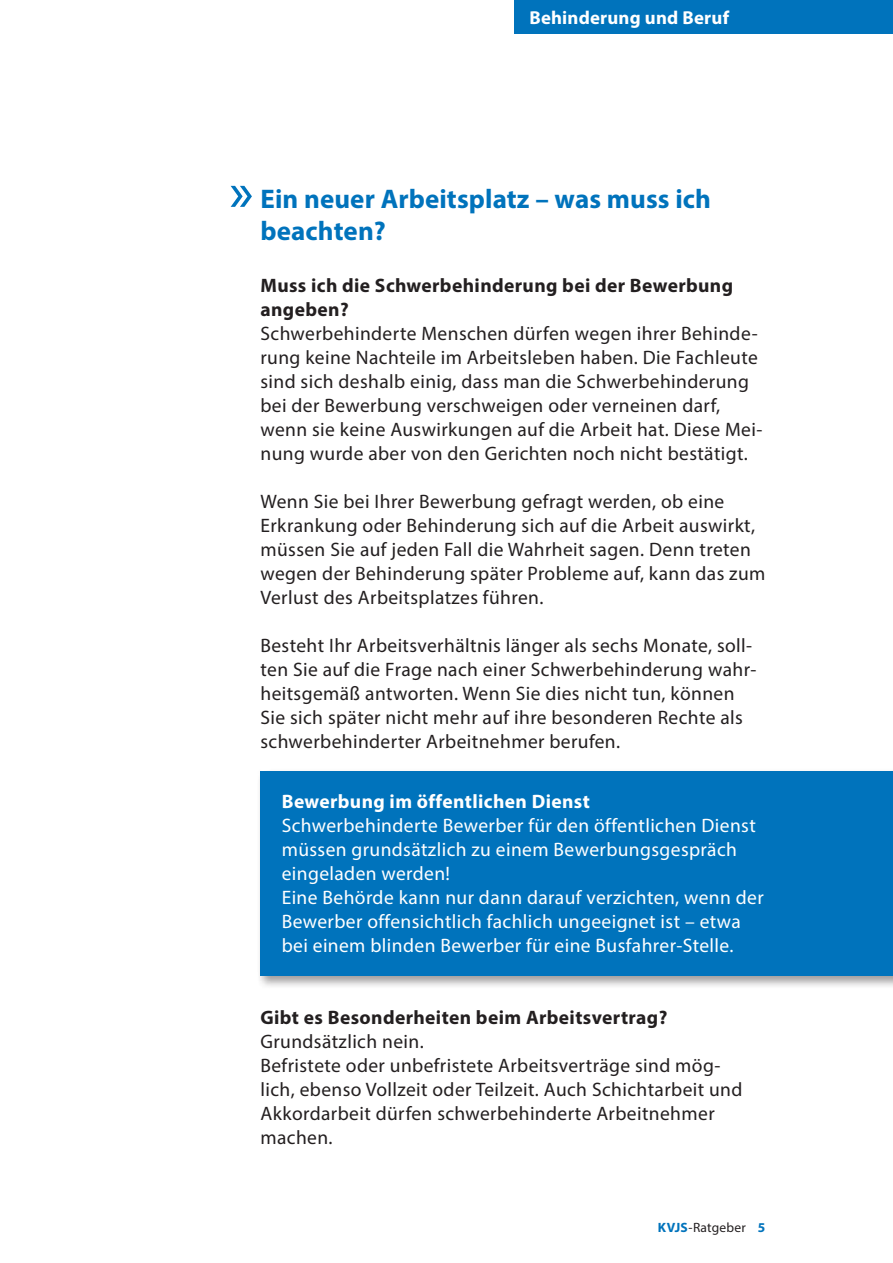
<style>
.page{position:relative;width:893px;height:1263px;background:#fff}
.page>*{position:absolute;margin:0;border:0;box-sizing:border-box;transform-origin:0 0}
.t1{font:700 27px/32.4px "Myriad Pro";letter-spacing:.005em;color:#0073bc}
.t2{font:19.5px/24px "Myriad Pro";letter-spacing:.02em;color:#231f20}
.t3{font:19.5px/24px "Myriad Pro";letter-spacing:.02em;color:#fff}
.t4{font:700 19.5px/24px "Myriad Pro";letter-spacing:.02em;color:#231f20}
.t5{font:700 19.5px "Myriad Pro";letter-spacing:.02em;color:#fff}
.t6{font:700 18.75px "Myriad Pro";letter-spacing:.01em;color:#fff}
.t7{font:13.5px "Myriad Pro";letter-spacing:.015em;color:#231f20}
.s1{font-weight:700;color:#0073bc}
</style>
<div class="page">
<div style="left:514px;top:0;width:379px;height:34px;background:#0073bc"></div>
<div style="left:256px;top:768px;width:637px;height:220px;background:#231f20;opacity:.45"></div>
<div style="left:260px;top:772px;width:633px;height:204px;background:#0073bc"></div>
<svg style="left:231px;top:186px;width:21px;height:21px"></svg>
<p class="t6" style="left:529px;top:5px;width:201px">Behinderung und Beruf</p>
<h1 class="t1" style="left:260px;top:182px;width:452px">Ein neuer Arbeitsplatz – was muss ich beachten?</h1>
<p class="t4" style="left:260px;top:273px;width:474px">Muss ich die Schwerbehinderung bei der Bewerbung angeben?</p>
<p class="t2" style="left:260px;top:321px;width:503px">Schwerbehinderte Menschen dürfen wegen ihrer Behinde&shy;rung keine Nachteile im Arbeitsleben haben. Die Fachleute sind sich deshalb einig, dass man die Schwerbehinderung bei der Bewerbung verschweigen oder verneinen darf, wenn sie keine Auswirkungen auf die Arbeit hat. Diese Mei&shy;nung wurde aber von den Gerichten noch nicht bestätigt.</p>
<p class="t2" style="left:260px;top:489px;width:506px">Wenn Sie bei Ihrer Bewerbung gefragt werden, ob eine Erkrankung oder Behinderung sich auf die Arbeit auswirkt, müssen Sie auf jeden Fall die Wahrheit sagen. Denn treten wegen der Behinderung später Probleme auf, kann das zum Verlust des Arbeitsplatzes führen.</p>
<p class="t2" style="left:260px;top:633px;width:497px">Besteht Ihr Arbeitsverhältnis länger als sechs Monate, soll&shy;ten Sie auf die Frage nach einer Schwerbehinderung wahr&shy;heitsgemäß antworten. Wenn Sie dies nicht tun, können Sie sich später nicht mehr auf ihre besonderen Rechte als schwerbehinderter Arbeitnehmer berufen.</p>
<p class="t5" style="left:282px;top:788px;width:310px">Bewerbung im öffentlichen Dienst</p>
<p class="t3" style="left:282px;top:813px;width:483px">Schwerbehinderte Bewerber für den öffentlichen Dienst müssen grundsätzlich zu einem Bewerbungsgespräch eingeladen werden!<br>Eine Behörde kann nur dann darauf verzichten, wenn der Bewerber offensichtlich fachlich ungeeignet ist – etwa bei einem blinden Bewerber für eine Busfahrer-Stelle.</p>
<p class="t4" style="left:260px;top:1005px;width:408px">Gibt es Besonderheiten beim Arbeitsvertrag?</p>
<p class="t2" style="left:260px;top:1029px;width:483px">Grundsätzlich nein.<br>Befristete oder unbefristete Arbeitsverträge sind mög&shy;lich, ebenso Vollzeit oder Teilzeit. Auch Schichtarbeit und Akkordarbeit dürfen schwerbehinderte Arbeitnehmer machen.</p>
<p class="t7" style="left:658px;top:1219px;width:109px"><span class="s1">KVJS</span>-Ratgeber <span class="s1">5</span></p>
</div>
